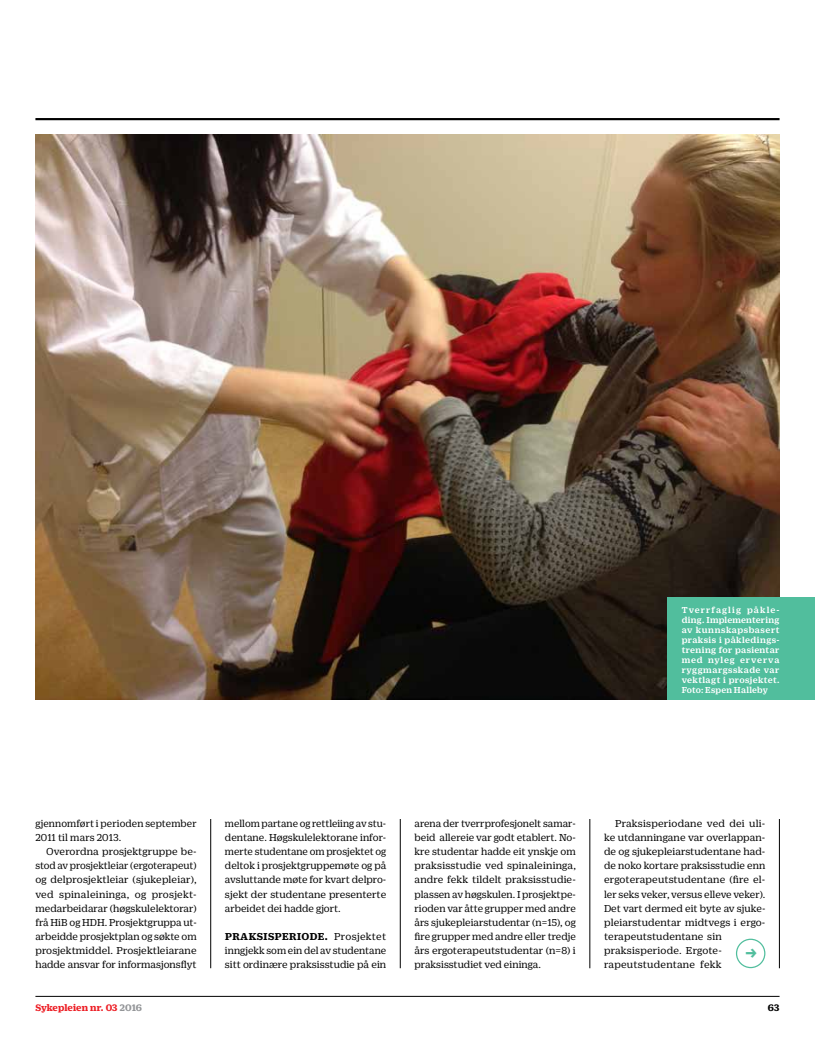
<style>
.page{position:relative;width:815px;height:1053px;background:#fff}
.page>*{position:absolute;margin:0;border:0;box-sizing:border-box;transform-origin:0 0}
.t1{font:700 22.5px "Morgan Sans Cond";color:#51be9d}
.t2{font:10.88px/14.1px "Duplicate Ionic";color:#000;text-align:justify}
.t3{font:700 10.25px "Duplicate Ionic";color:#ed1d24}
.t4{font:700 10.25px "Duplicate Ionic";color:#000}
.t5{font:500 9.38px/10px "Duplicate Ionic";letter-spacing:.03em;color:#fff;text-align:justify}
.s1{font-weight:700}
.s2{color:#939598}
</style>
<div class="page">
<hr style="left:35px;top:996px;width:745px;height:1px;background:#000">
<hr style="left:35px;top:118px;width:745px;height:2px;background:#000">
<img style="left:35px;top:134px;width:745px;height:565px">
<div style="left:668px;top:597px;width:147px;height:102px;background:#51be9d"></div>
<div style="left:736px;top:938px;width:29px;height:30px;border:1px solid #51be9d;border-radius:50%"></div>
<hr style="left:779px;top:819px;width:1px;height:149px;background:#000">
<hr style="left:210px;top:819px;width:1px;height:149px;background:#000">
<hr style="left:400px;top:819px;width:1px;height:149px;background:#000">
<hr style="left:590px;top:819px;width:1px;height:149px;background:#000">
<p class="t5" style="left:682px;top:603px;width:99px">Tverrfaglig påkle&shy;ding. Implementering av kunnskapsbasert praksis i påkledings&shy;trening for pasientar med nyleg erverva ryggmargsskade var vektlagt i prosjektet.<br>Foto: Espen Halleby</p>
<p class="t2" style="left:35px;top:815px;width:163px">gjennomført i perioden september<br>2011 til mars 2013.</p>
<p class="t2" style="left:35px;top:843px;width:163px;text-indent:11px">Overordna prosjektgruppe be&shy;stod av prosjektleiar (ergoterapeut) og delprosjektleiar (sjukepleiar), ved spinaleininga, og prosjekt&shy;medarbeidarar (høgskulelektorar) frå HiB og HDH. Prosjektgruppa ut&shy;arbeidde prosjektplan og søkte om prosjektmiddel. Prosjektleiarane hadde ansvar for informasjonsflyt</p>
<p class="t2" style="left:225px;top:815px;width:163px">mellom partane og rettleiing av stu&shy;dentane. Høgskulelektorane infor&shy;merte studentane om prosjektet og deltok i prosjektgruppemøte og på avsluttande møte for kvart delpro&shy;sjekt der studentane presenterte arbeidet dei hadde gjort.</p>
<p class="t2" style="left:225px;top:928px;width:163px"><span class="s1">PRAKSISPERIODE.</span> Prosjektet inngjekk som ein del av studentane sitt ordinære praksisstudie på ein</p>
<p class="t2" style="left:415px;top:815px;width:163px">arena der tverrprofesjonelt samar&shy;beid allereie var godt etablert. No&shy;kre studentar hadde eit ynskje om praksisstudie ved spinaleininga, andre fekk tildelt praksisstudie&shy;plassen av høgskulen. I prosjektpe&shy;rioden var åtte grupper med andre års sjukepleiarstudentar (n=15), og fire grupper med andre eller tredje års ergoterapeutstudentar (n=8) i praksisstudiet ved eininga.</p>
<p class="t2" style="left:604px;top:815px;width:163px;text-align:left;text-indent:11px">Praksisperiodane ved dei uli&shy;ke utdanningane var overlappan&shy;de og sjukepleiarstudentane had&shy;de noko kortare praksisstudie enn ergoterapeutstudentane (fire el&shy;ler seks veker, versus elleve veker).<br>Det vart dermed eit byte av sjuke&shy;pleiarstudentar midtvegs i ergo&shy;terapeutstudentane sin praksisperiode. Ergote&shy;rapeutstudentane fekk</p>
<h1 class="t1" style="left:745px;top:939px;width:14px">→</h1>
<p class="t3" style="left:35px;top:999px;width:108px">Sykepleien nr. 03 <span class="s2">2016</span></p>
<p class="t4" style="left:768px;top:999px;width:13px">63</p>
</div>
